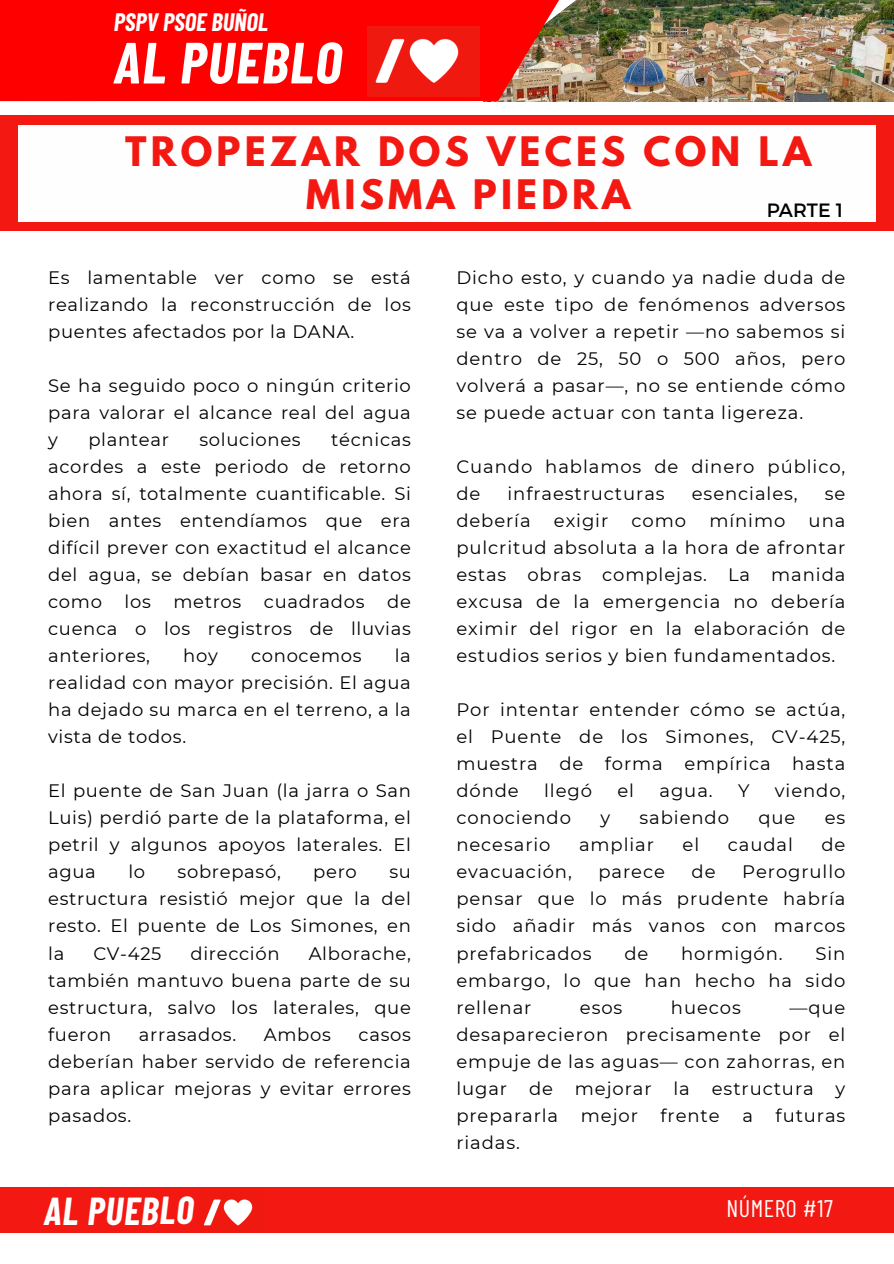
<style>
.page{position:relative;width:894px;height:1264px;background:#fff}
.page>*{position:absolute;margin:0;border:0;box-sizing:border-box;transform-origin:0 0}
.t1{font:italic 700 58.05px "Barlow Condensed";letter-spacing:.025em;color:#fff}
.t2{font:italic 700 38.1px "Barlow Condensed";letter-spacing:.025em;color:#fff}
.t3{font:700 36px/42.8px "League Spartan";letter-spacing:.115em;color:#f31912;text-align:center}
.t4{font:italic 700 24.75px "Barlow Condensed";color:#fff}
.t5{font:24px "Barlow Condensed";letter-spacing:.02em;color:#fff}
.t6{font:19.2px "Montserrat";color:#000}
.t7{font:18px/27px "Montserrat";letter-spacing:.035em;color:#000;text-align:justify}
</style>
<div class="page">
<img style="left:483px;top:0;width:410px;height:102px">
<img style="left:559px;top:0;width:116px;height:95px">
<svg style="left:0;top:0;width:559px;height:101px;background:#f80b08"></svg>
<div style="left:0;top:0;width:110px;height:85px;background:#f00"></div>
<img style="left:367px;top:26px;width:112px;height:70px">
<div style="left:0;top:115px;width:893px;height:115px;background:#f31912"></div>
<div style="left:0;top:1186px;width:893px;height:46px;background:#f31912"></div>
<img style="left:203px;top:1199px;width:50px;height:27px">
<div style="left:19px;top:125px;width:856px;height:97px;background:#fefefe"></div>
<p class="t4" style="left:114px;top:6px;width:156px">PSPV PSOE BUÑOL</p>
<p class="t1" style="left:114px;top:25px;width:229px">AL PUEBLO</p>
<p class="t3" style="left:125px;top:134px;width:687px">TROPEZAR DOS VECES CON LA<br>MISMA PIEDRA</p>
<p class="t6" style="left:766px;top:197px;width:78px">PARTE 1</p>
<h3 class="t7" style="left:48px;top:264px;width:364px">Es lamentable ver como se está realizando la reconstrucción de los puentes afectados por la DANA.</h3>
<h1 class="t7" style="left:48px;top:372px;width:364px">Se ha seguido poco o ningún criterio para valorar el alcance real del agua y</h1>
<h1 class="t7" style="left:48px;top:426px;width:364px;text-indent:283px">técnicas acordes a este periodo de retorno ahora sí, totalmente cuantificable. Si bien antes entendíamos que era difícil prever con exactitud el alcance del agua, se debían basar en datos como</h1>
<h1 class="t7" style="left:88px;top:426px;width:82px">plantear</h1>
<h1 class="t7" style="left:199px;top:426px;width:103px">soluciones</h1>
<h1 class="t7" style="left:48px;top:588px;width:364px;text-indent:339px">de cuenca o los registros de lluvias anteriores,</h1>
<h1 class="t7" style="left:124px;top:588px;width:28px">los</h1>
<h1 class="t7" style="left:173px;top:588px;width:69px">metros</h1>
<h1 class="t7" style="left:264px;top:588px;width:102px">cuadrados</h1>
<h1 class="t7" style="left:48px;top:642px;width:364px;text-indent:346px">la realidad con mayor precisión. El agua ha dejado su marca en el terreno, a la vista de todos.</h1>
<h1 class="t7" style="left:183px;top:642px;width:36px">hoy</h1>
<h1 class="t7" style="left:251px;top:642px;width:112px">conocemos</h1>
<p class="t7" style="left:48px;top:777px;width:364px">El puente de San Juan (la jarra o San Luis) perdió parte de la plataforma, el petril y algunos apoyos laterales. El agua</p>
<p class="t7" style="left:128px;top:858px;width:18px">lo</p>
<p class="t7" style="left:177px;top:858px;width:105px">sobrepasó,</p>
<p class="t7" style="left:313px;top:858px;width:45px">pero</p>
<p class="t7" style="left:48px;top:858px;width:364px;text-indent:341px">su estructura resistió mejor que la del resto. El puente de Los Simones, en la</p>
<p class="t7" style="left:48px;top:939px;width:364px;text-indent:260px">Alborache, también mantuvo buena parte de su estructura, salvo los laterales, que fueron</p>
<p class="t7" style="left:93px;top:939px;width:70px">CV-425</p>
<p class="t7" style="left:190px;top:939px;width:91px">dirección</p>
<p class="t7" style="left:139px;top:1020px;width:99px">arrasados.</p>
<p class="t7" style="left:264px;top:1020px;width:68px">Ambos</p>
<p class="t7" style="left:48px;top:1020px;width:364px;text-indent:310px">casos deberían haber servido de referencia para aplicar mejoras y evitar errores pasados.</p>
<h2 class="t7" style="left:456px;top:264px;width:390px">Dicho esto, y cuando ya nadie duda de que este tipo de fenómenos adversos se va a volver a repetir —no sabemos si dentro de 25, 50 o 500 años, pero volverá a pasar—, no se entiende cómo se puede actuar con tanta ligereza.</h2>
<h5 class="t7" style="left:456px;top:453px;width:390px">Cuando hablamos de dinero público, de</h5>
<h5 class="t7" style="left:507px;top:480px;width:159px">infraestructuras</h5>
<h5 class="t7" style="left:691px;top:480px;width:107px">esenciales,</h5>
<h5 class="t7" style="left:824px;top:480px;width:22px">se</h5>
<h5 class="t7" style="left:456px;top:507px;width:76px">debería</h5>
<h5 class="t7" style="left:554px;top:507px;width:56px">exigir</h5>
<h5 class="t7" style="left:631px;top:507px;width:56px">como</h5>
<h5 class="t7" style="left:709px;top:507px;width:77px">mínimo</h5>
<h5 class="t7" style="left:456px;top:507px;width:390px;text-indent:352px">una pulcritud absoluta a la hora de afrontar estas obras complejas. La manida excusa de la emergencia no debería eximir del rigor en la elaboración de estudios serios y bien fundamentados.</h5>
<p class="t7" style="left:456px;top:696px;width:390px">Por intentar entender cómo se actúa, el Puente de los Simones, CV-425, muestra de forma empírica hasta dónde</p>
<p class="t7" style="left:544px;top:777px;width:49px">llegó</p>
<p class="t7" style="left:617px;top:777px;width:18px">el</p>
<p class="t7" style="left:659px;top:777px;width:55px">agua.</p>
<p class="t7" style="left:738px;top:777px;width:13px">Y</p>
<p class="t7" style="left:774px;top:777px;width:72px">viendo,</p>
<p class="t7" style="left:456px;top:804px;width:116px">conociendo</p>
<p class="t7" style="left:600px;top:804px;width:11px">y</p>
<p class="t7" style="left:639px;top:804px;width:91px">sabiendo</p>
<p class="t7" style="left:758px;top:804px;width:39px">que</p>
<p class="t7" style="left:824px;top:804px;width:22px">es</p>
<p class="t7" style="left:456px;top:831px;width:96px">necesario</p>
<p class="t7" style="left:579px;top:831px;width:76px">ampliar</p>
<p class="t7" style="left:682px;top:831px;width:18px">el</p>
<p class="t7" style="left:727px;top:831px;width:67px">caudal</p>
<p class="t7" style="left:821px;top:831px;width:25px">de</p>
<p class="t7" style="left:456px;top:858px;width:117px">evacuación,</p>
<p class="t7" style="left:598px;top:858px;width:68px">parece</p>
<p class="t7" style="left:691px;top:858px;width:25px">de</p>
<p class="t7" style="left:456px;top:858px;width:390px;text-indent:286px">Perogrullo pensar que lo más prudente habría sido añadir más vanos con marcos prefabricados</p>
<p class="t7" style="left:456px;top:939px;width:390px;text-indent:359px">Sin embargo, lo que han hecho ha sido rellenar</p>
<p class="t7" style="left:624px;top:939px;width:25px">de</p>
<p class="t7" style="left:681px;top:939px;width:103px">hormigón.</p>
<p class="t7" style="left:579px;top:993px;width:44px">esos</p>
<p class="t7" style="left:670px;top:993px;width:71px">huecos</p>
<p class="t7" style="left:456px;top:993px;width:390px;text-indent:333px">—que desaparecieron precisamente por el empuje de las aguas— con zahorras, en lugar de mejorar la estructura y prepararla</p>
<p class="t7" style="left:580px;top:1101px;width:59px">mejor</p>
<p class="t7" style="left:660px;top:1101px;width:61px">frente</p>
<p class="t7" style="left:742px;top:1101px;width:12px">a</p>
<p class="t7" style="left:775px;top:1101px;width:71px">futuras</p>
<p class="t7" style="left:456px;top:1128px;width:65px">riadas.</p>
<p class="t2" style="left:44px;top:1186px;width:151px">AL PUEBLO</p>
<p class="t5" style="left:726px;top:1192px;width:108px">NÚMERO #17</p>
</div>
